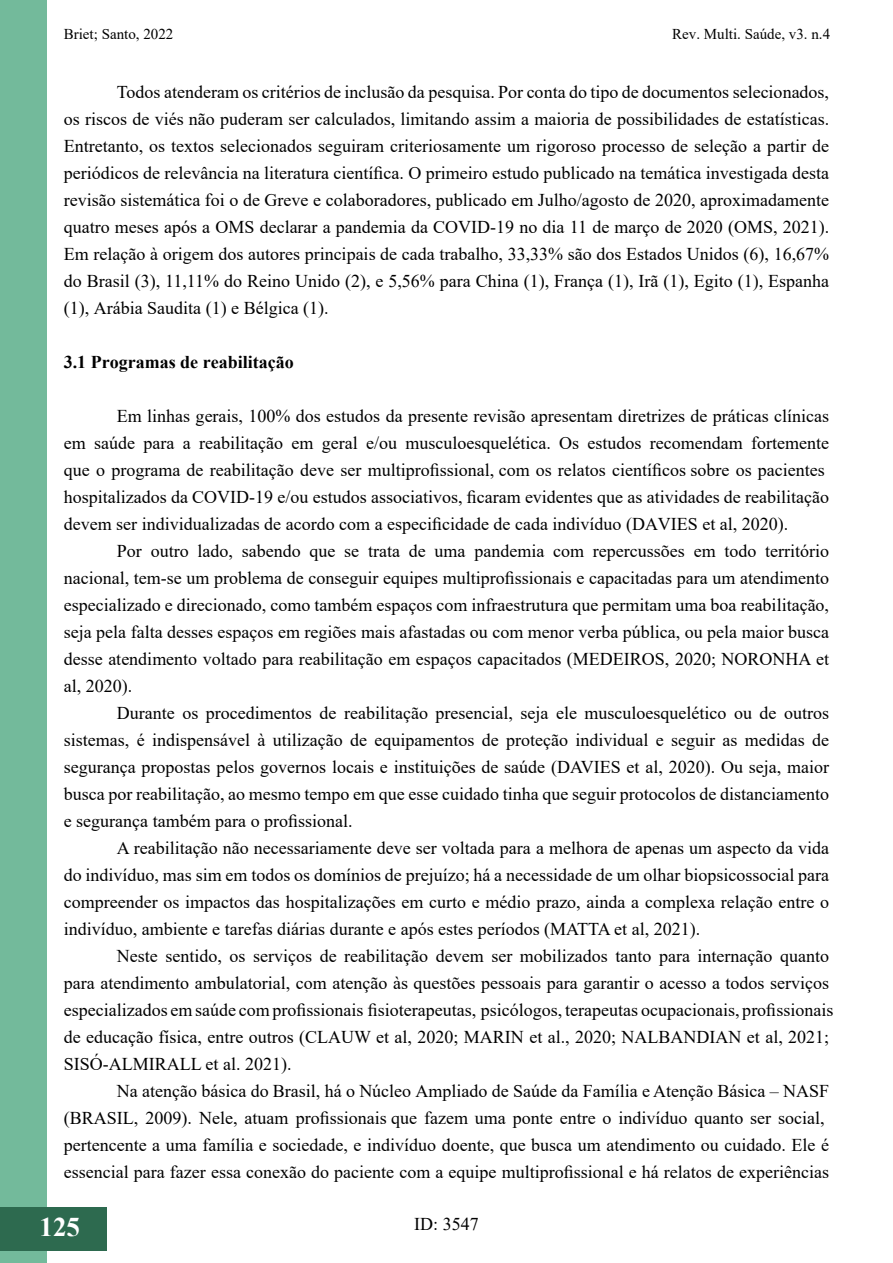
<style>
.page{position:relative;width:893px;height:1263px;background:#fff}
.page>*{position:absolute;margin:0;border:0;box-sizing:border-box;transform-origin:0 0}
.t1{font:700 27px "Times New Roman";color:#fff}
.t2{font:18px/27px "Times New Roman";color:#000;text-align:justify}
.t3{font:700 18px "Times New Roman";color:#000}
.t4{font:15px "Times New Roman";color:#000}
</style>
<div class="page">
<div style="left:0;top:1px;width:47px;height:1262px;background:#73ba9b"></div>
<div style="left:0;top:1207px;width:106px;height:43px;background:#2d6a4f"></div>
<p class="t4" style="left:64px;top:24px;width:111px">Briet; Santo, 2022</p>
<p class="t4" style="left:672px;top:24px;width:159px">Rev. Multi. Saúde, v3. n.4</p>
<p class="t2" style="left:64px;top:77px;width:767px;text-indent:53px">Todos atenderam os critérios de inclusão da pesquisa. Por conta do tipo de documentos selecionados, os riscos de viés não puderam ser calculados, limitando assim a maioria de possibilidades de estatísticas.<br>Entretanto, os textos selecionados seguiram criteriosamente um rigoroso processo de seleção a partir de periódicos de relevância na literatura científica. O primeiro estudo publicado na temática investigada desta revisão sistemática foi o de Greve e colaboradores, publicado em Julho/agosto de 2020, aproximadamente quatro meses após a OMS declarar a pandemia da COVID-19 no dia 11 de março de 2020 (OMS, 2021).<br>Em relação à origem dos autores principais de cada trabalho, 33,33% são dos Estados Unidos (6), 16,67% do Brasil (3), 11,11% do Reino Unido (2), e 5,56% para China (1), França (1), Irã (1), Egito (1), Espanha (1), Arábia Saudita (1) e Bélgica (1).</p>
<p class="t3" style="left:64px;top:349px;width:231px">3.1 Programas de reabilitação</p>
<p class="t2" style="left:64px;top:401px;width:767px;text-align:left;text-indent:53px">Em linhas gerais, 100% dos estudos da presente revisão apresentam diretrizes de práticas clínicas em saúde para a reabilitação em geral e/ou musculoesquelética. Os estudos recomendam fortemente que o programa de reabilitação deve ser multiprofissional, com os relatos científicos sobre os pacientes hospitalizados da COVID-19 e/ou estudos associativos, ficaram evidentes que as atividades de reabilitação devem ser individualizadas de acordo com a especificidade de cada indivíduo (DAVIES et al, 2020).</p>
<p class="t2" style="left:64px;top:536px;width:767px;text-indent:53px">Por outro lado, sabendo que se trata de uma pandemia com repercussões em todo território nacional, tem-se um problema de conseguir equipes multiprofissionais e capacitadas para um atendimento especializado e direcionado, como também espaços com infraestrutura que permitam uma boa reabilitação, seja pela falta desses espaços em regiões mais afastadas ou com menor verba pública, ou pela maior busca desse atendimento voltado para reabilitação em espaços capacitados (MEDEIROS, 2020; NORONHA et al, 2020).</p>
<p class="t2" style="left:64px;top:698px;width:767px;text-indent:53px">Durante os procedimentos de reabilitação presencial, seja ele musculoesquelético ou de outros sistemas, é indispensável à utilização de equipamentos de proteção individual e seguir as medidas de segurança propostas pelos governos locais e instituições de saúde (DAVIES et al, 2020). Ou seja, maior busca por reabilitação, ao mesmo tempo em que esse cuidado tinha que seguir protocolos de distanciamento e segurança também para o profissional.</p>
<p class="t2" style="left:64px;top:833px;width:767px;text-indent:53px">A reabilitação não necessariamente deve ser voltada para a melhora de apenas um aspecto da vida do indivíduo, mas sim em todos os domínios de prejuízo; há a necessidade de um olhar biopsicossocial para compreender os impactos das hospitalizações em curto e médio prazo, ainda a complexa relação entre o indivíduo, ambiente e tarefas diárias durante e após estes períodos (MATTA et al, 2021).</p>
<p class="t2" style="left:64px;top:941px;width:771px;text-align:left;text-indent:53px">Neste sentido, os serviços de reabilitação devem ser mobilizados tanto para internação quanto para atendimento ambulatorial, com atenção às questões pessoais para garantir o acesso a todos serviços especializados em saúde com profissionais fisioterapeutas, psicólogos, terapeutas ocupacionais, profissionais de educação física, entre outros (CLAUW et al, 2020; MARIN et al., 2020; NALBANDIAN et al, 2021; SISÓ-ALMIRALL et al. 2021).</p>
<p class="t2" style="left:64px;top:1076px;width:767px;text-align:left;text-indent:53px">Na atenção básica do Brasil, há o Núcleo Ampliado de Saúde da Família e Atenção Básica – NASF (BRASIL, 2009). Nele, atuam profissionais que fazem uma ponte entre o indivíduo quanto ser social, pertencente a uma família e sociedade, e indivíduo doente, que busca um atendimento ou cuidado. Ele é essencial para fazer essa conexão do paciente com a equipe multiprofissional e há relatos de experiências</p>
<h1 class="t1" style="left:40px;top:1207px;width:42px">125</h1>
<p class="t2" style="left:414px;top:1210px;width:66px">ID: 3547</p>
</div>
